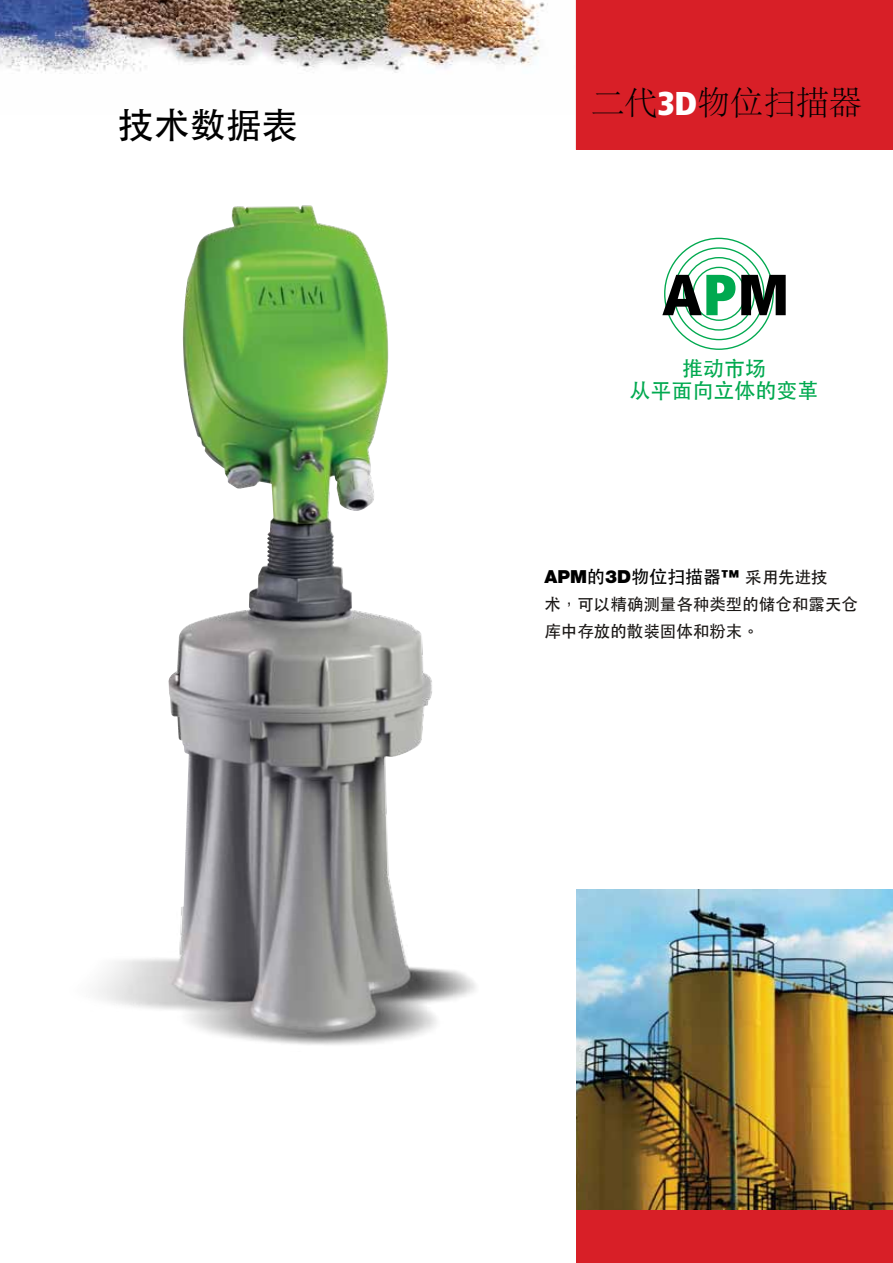
<style>
.page{position:relative;width:893px;height:1263px;background:#fff}
.page>*{position:absolute;margin:0;border:0;box-sizing:border-box;transform-origin:0 0}
.t1{font:36px "ST Heiti";color:#000}
.t2{font:900 condensed 33px "Frutiger LT Std";color:#191614}
.t3{font:300 33px "Adobe Song Std";color:#000}
.t4{font:21px/22.5px "ST Heiti";color:#00a94f;text-align:center}
.t5{font:900 18px "Helvetica Neue LT Std";color:#000}
.t6{font:500 16.5px/27px "ST Heiti SC";color:#191614}
.s1{font-family:"Frutiger LT Std";font-weight:900;font-stretch:condensed;color:#fff}
.s2{color:#fff}
.s3{font-family:"Rockwell Std";font-weight:700;font-stretch:normal}
.s4{font-family:"ST Heiti SC";font-weight:500}
.s5{font-family:"ST Heiti SC";font-weight:500;font-size:16.5px;color:#191614}
</style>
<div class="page">
<img style="left:0;top:0;width:548px;height:74px">
<div style="left:576px;top:0;width:317px;height:149px;background:#d81f27"></div>
<div style="left:577px;top:1209px;width:316px;height:54px;background:#d81f27"></div>
<img style="left:577px;top:889px;width:316px;height:320px">
<svg style="left:662px;top:237px;width:124px;height:113px"></svg>
<img style="left:97px;top:206px;width:509px;height:862px">
<h1 class="t1" style="left:118px;top:107px;width:181px">技术数据表</h1>
<h2 class="t3" style="left:591px;top:85px;width:272px">二代<span class="s1">3D</span>物位扫描器</h2>
<h2 class="t2" style="left:591px;top:83px;width:281px"><span class="s2">3D</span>LevelScanner <span class="s3">II</span></h2>
<p class="t4" style="left:629px;top:357px;width:190px">推动市场<br>从平面向立体的变革</p>
<p class="t5" style="left:544px;top:566px;width:285px">APM<span class="s4">的</span>3D<span class="s4">物位扫描器</span>™ <span class="s5">采用先进技</span></p>
<p class="t6" style="left:544px;top:590px;width:315px">术，可以精确测量各种类型的储仓和露天仓库中存放的散装固体和粉末。</p>
</div>
